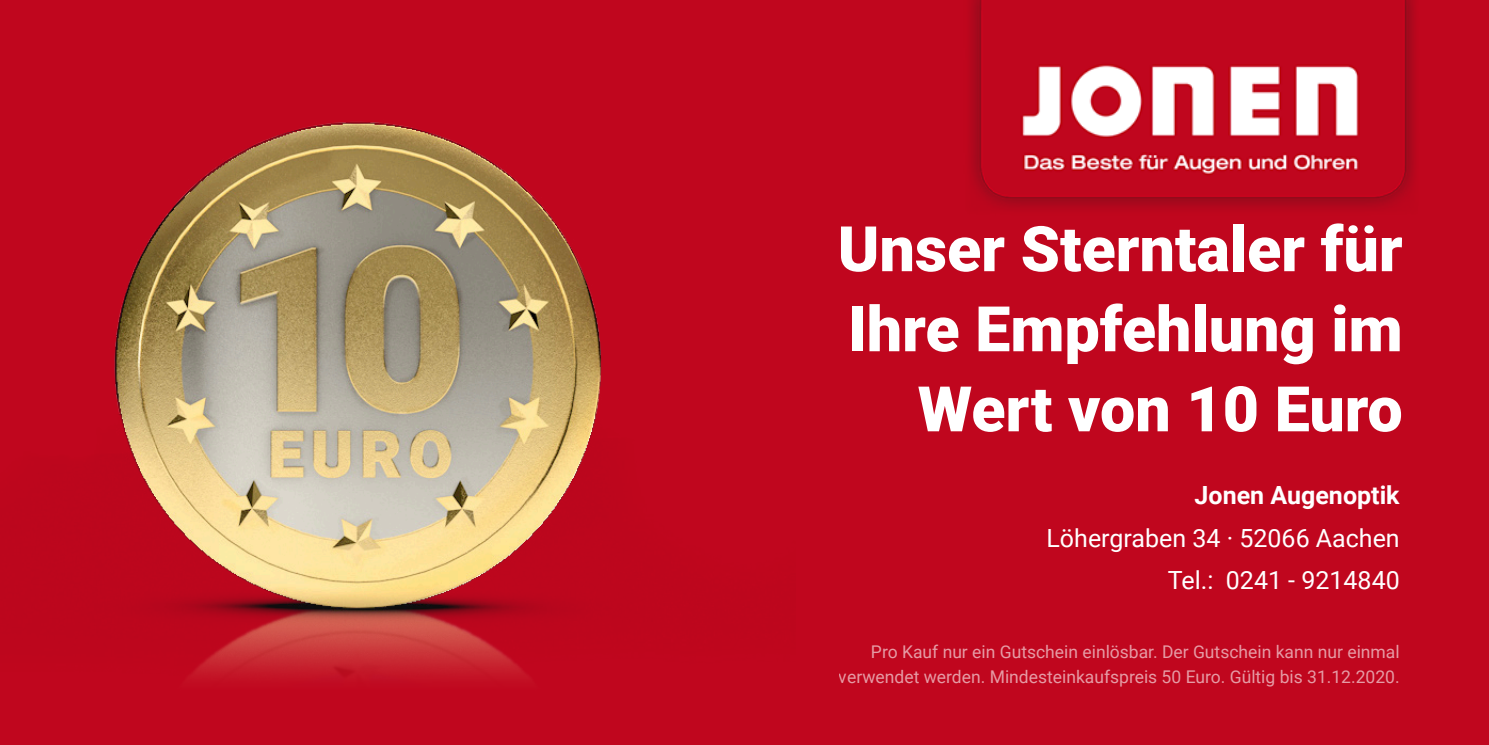
<style>
.page{position:relative;width:1489px;height:745px;background:#fff}
.page>*{position:absolute;margin:0;border:0;box-sizing:border-box;transform-origin:0 0}
.t1{font:900 62.75px "Roboto";color:#fff}
.t2{font:25px "Roboto";color:#fff}
.t3{font:700 25px "Roboto";color:#fff}
.t4{font:17.5px/25px "Roboto";color:#fff;text-align:right}
</style>
<div class="page">
<div style="left:0;top:0;width:1488px;height:744px;background:#c0061e"></div>
<img style="left:114px;top:121px;width:488px;height:559px">
<img style="left:970px;top:0;width:445px;height:208px">
<p class="t1" style="left:837px;top:205px;width:566px">Unser Sterntaler für</p>
<p class="t1" style="left:847px;top:285px;width:556px">Ihre Empfehlung im</p>
<p class="t1" style="left:917px;top:365px;width:486px">Wert von 10 Euro</p>
<p class="t3" style="left:1194px;top:477px;width:206px">Jonen Augenoptik</p>
<p class="t2" style="left:1046px;top:520px;width:355px">Löhergraben 34 · 52066 Aachen</p>
<p class="t2" style="left:1167px;top:562px;width:233px">Tel.: 0241 - 9214840</p>
<p class="t4" style="left:838px;top:638px;width:562px">Pro Kauf nur ein Gutschein einlösbar. Der Gutschein kann nur einmal verwendet werden. Mindesteinkaufspreis 50 Euro. Gültig bis 31.12.2020.</p>
</div>
